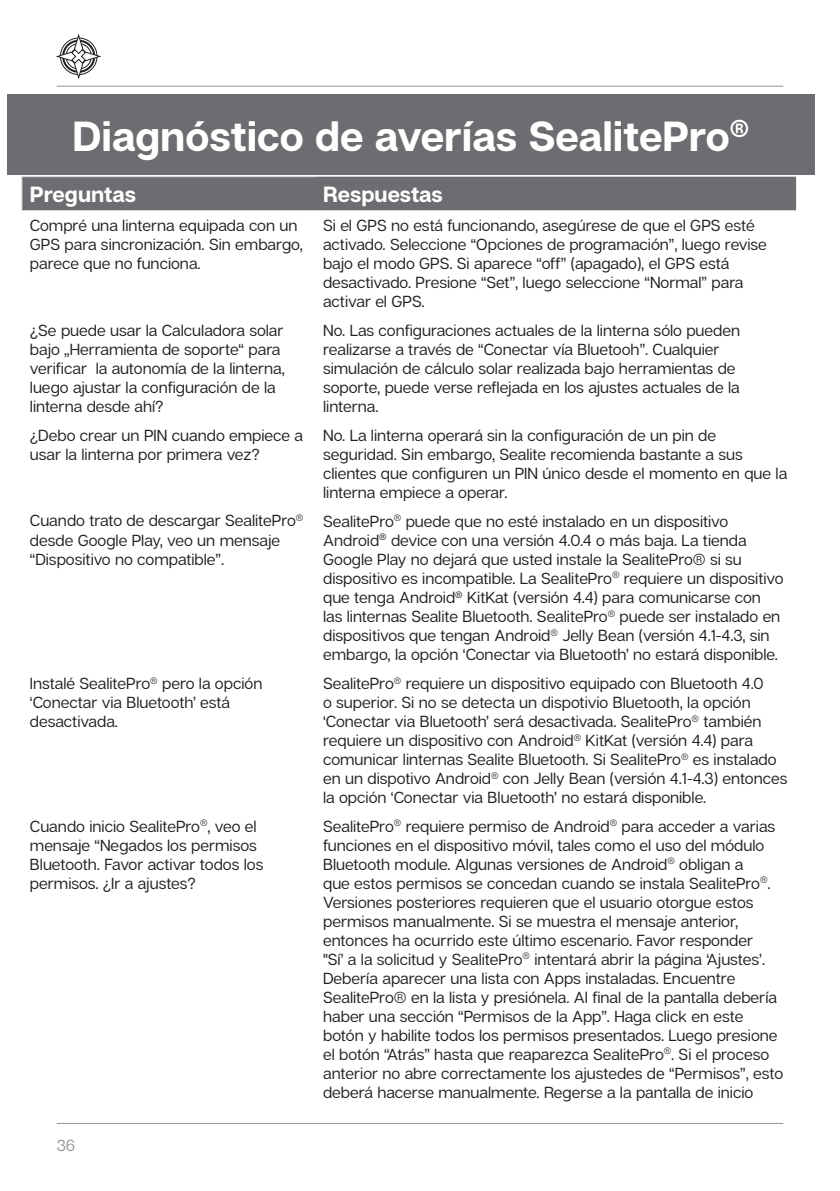
<style>
.page{position:relative;width:840px;height:1191px;background:#fff}
.page>*{position:absolute;margin:0;border:0;box-sizing:border-box;transform-origin:0 0}
.t1{font:700 42px "Articulat C Fv 2";color:#fff}
.t2{font:700 22px "Articulat C Fv 2";color:#fff}
.t3{font:16px/19px "Articulat C Fv 2 Text";color:#231f20}
.t4{font:16px "Articulat C Fv 2 Text";color:#939598}
</style>
<div class="page">
<hr style="left:57px;top:86px;width:725px;height:1px;background:#939598">
<hr style="left:57px;top:1123px;width:725px;height:1px;background:#939598">
<svg style="left:57px;top:35px;width:43px;height:43px"></svg>
<div style="left:22px;top:177px;width:773px;height:33px;background:#6c6d70"></div>
<hr style="left:21px;top:176px;width:294px;height:1px;background:#dcdddf">
<hr style="left:21px;top:177px;width:1px;height:33px;background:#dcdddf">
<div style="left:7px;top:94px;width:807px;height:81px;background:#6c6d70"></div>
<p class="t1" style="left:73px;top:111px;width:677px">Diagnóstico de averías SealitePro<sup>®</sup></p>
<p class="t2" style="left:30px;top:181px;width:107px">Preguntas</p>
<p class="t2" style="left:323px;top:181px;width:121px">Respuestas</p>
<p class="t3" style="left:30px;top:216px;width:274px">Compré una linterna equipada con un<br>GPS para sincronización. Sin embargo, parece que no funciona.</p>
<p class="t3" style="left:323px;top:216px;width:445px">Si el GPS no está funcionando, asegúrese de que el GPS esté activado. Seleccione “Opciones de programación”, luego revise bajo el modo GPS. Si aparece “off” (apagado), el GPS está desactivado. Presione “Set”, luego seleccione “Normal” para activar el GPS.</p>
<p class="t3" style="left:30px;top:321px;width:256px">¿Se puede usar la Calculadora solar bajo „Herramienta de soporte“ para verificar la autonomía de la linterna, luego ajustar la configuración de la linterna desde ahí?</p>
<p class="t3" style="left:323px;top:321px;width:418px">No. Las configuraciones actuales de la linterna sólo pueden realizarse a través de “Conectar vía Bluetooh”. Cualquier simulación de cálculo solar realizada bajo herramientas de soporte, puede verse reflejada en los ajustes actuales de la linterna.</p>
<p class="t3" style="left:30px;top:426px;width:275px">¿Debo crear un PIN cuando empiece a usar la linterna por primera vez?</p>
<p class="t3" style="left:323px;top:426px;width:465px">No. La linterna operará sin la configuración de un pin de seguridad. Sin embargo, Sealite recomienda bastante a sus clientes que configuren un PIN único desde el momento en que la linterna empiece a operar.</p>
<p class="t3" style="left:30px;top:512px;width:275px">Cuando trato de descargar SealitePro<sup>® </sup>desde Google Play, veo un mensaje “Dispositivo no compatible”.</p>
<p class="t3" style="left:323px;top:512px;width:461px">SealitePro<sup>®</sup> puede que no esté instalado en un dispositivo Android<sup>®</sup> device con una versión 4.0.4 o más baja. La tienda Google Play no dejará que usted instale la SealitePro® si su dispositivo es incompatible. La SealitePro<sup>®</sup> requiere un dispositivo que tenga Android<sup>®</sup> KitKat (versión 4.4) para comunicarse con las linternas Sealite Bluetooth. SealitePro<sup>®</sup> puede ser instalado en dispositivos que tengan Android<sup>®</sup> Jelly Bean (versión 4.1-4.3, sin embargo, la opción ‘Conectar via Bluetooth’ no estará disponible.</p>
<p class="t3" style="left:30px;top:674px;width:234px">Instalé SealitePro<sup>®</sup> pero la opción ‘Conectar via Bluetooth’ está desactivada.</p>
<p class="t3" style="left:323px;top:674px;width:465px">SealitePro<sup>®</sup> requiere un dispositivo equipado con Bluetooth 4.0<br>o superior. Si no se detecta un dispotivio Bluetooth, la opción ‘Conectar via Bluetooth’ será desactivada. SealitePro<sup>®</sup> también requiere un dispositivo con Android<sup>®</sup> KitKat (versión 4.4) para comunicar linternas Sealite Bluetooth. Si SealitePro<sup>®</sup> es instalado en un dispotivo Android<sup>®</sup> con Jelly Bean (versión 4.1-4.3) entonces la opción ‘Conectar via Bluetooth’ no estará disponible.</p>
<p class="t3" style="left:30px;top:817px;width:235px">Cuando inicio SealitePro<sup>®</sup>, veo el mensaje “Negados los permisos<br>Bluetooth. Favor activar todos los permisos. ¿Ir a ajustes?</p>
<p class="t3" style="left:323px;top:817px;width:461px">SealitePro<sup>®</sup> requiere permiso de Android<sup>®</sup> para acceder a varias funciones en el dispositivo móvil, tales como el uso del módulo Bluetooth module. Algunas versiones de Android<sup>®</sup> obligan a<br>que estos permisos se concedan cuando se instala SealitePro<sup>®</sup>.<br>Versiones posteriores requieren que el usuario otorgue estos permisos manualmente. Si se muestra el mensaje anterior, entonces ha ocurrido este último escenario. Favor responder<br>"Sí’ a la solicitud y SealitePro<sup>®</sup> intentará abrir la página ‘Ajustes’.<br>Debería aparecer una lista con Apps instaladas. Encuentre SealitePro® en la lista y presiónela. Al final de la pantalla debería haber una sección “Permisos de la App”. Haga click en este botón y habilite todos los permisos presentados. Luego presione el botón “Atrás” hasta que reaparezca SealitePro<sup>®</sup>. Si el proceso anterior no abre correctamente los ajustedes de “Permisos”, esto deberá hacerse manualmente. Regerse a la pantalla de inicio</p>
<p class="t4" style="left:57px;top:1136px;width:20px">36</p>
</div>
